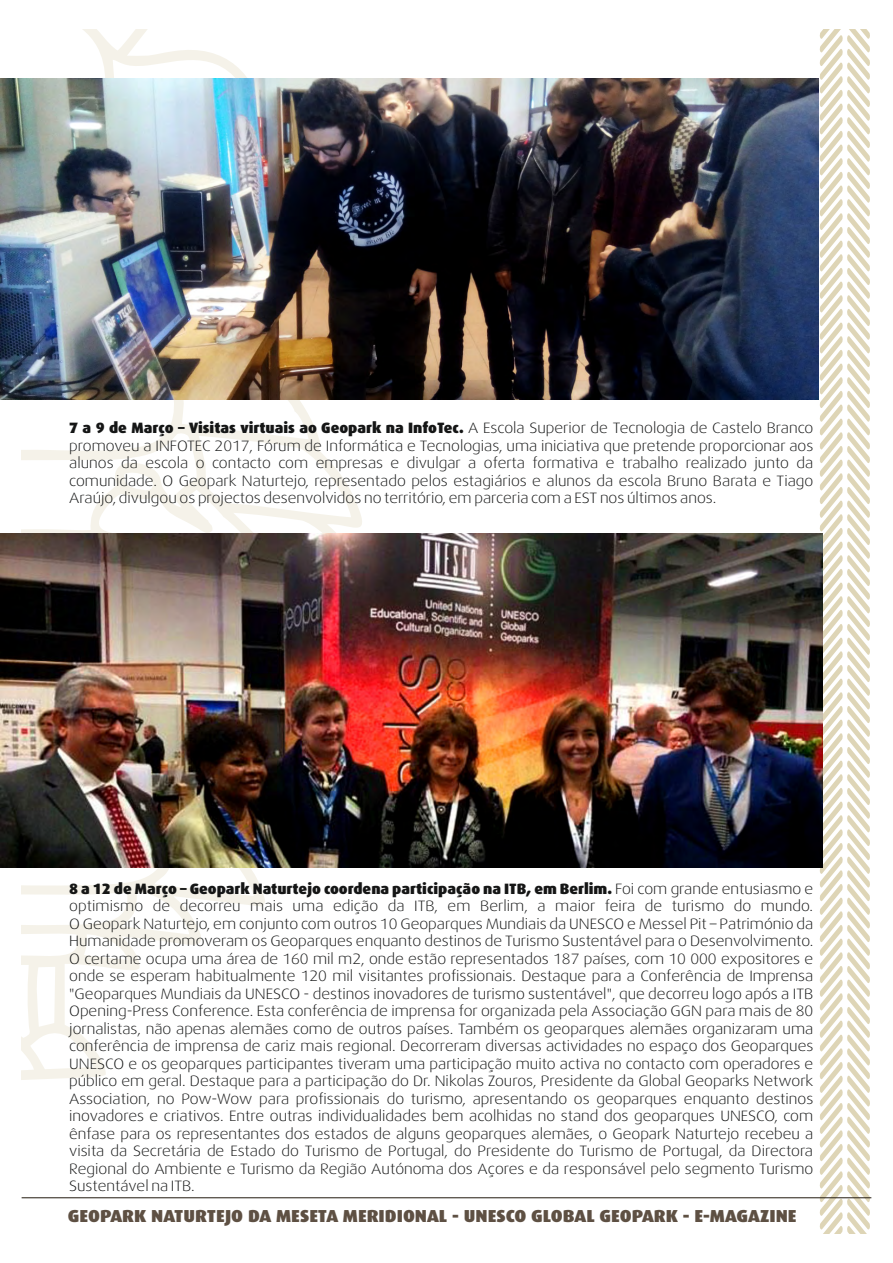
<style>
.page{position:relative;width:893px;height:1263px;background:#fff}
.page>*{position:absolute;margin:0;border:0;box-sizing:border-box;transform-origin:0 0}
.t1{font:900 17.4px "Dax";color:#5e5043;scale:1.06 1}
.t2{font:300 15px/17.5px "Dax Wide";color:#151616;text-align:justify}
.t3{font:900 15px "Dax";color:#151616}
.s1{font-family:"Dax Wide";font-weight:300}
</style>
<div class="page">
<svg style="left:22px;top:30px;width:391px;height:1050px"></svg>
<svg style="left:820px;top:30px;width:50px;height:1203px"></svg>
<hr style="left:22px;top:1197px;width:849px;height:1px;background:#221a0f">
<img style="left:0;top:79px;width:818px;height:321px">
<img style="left:1px;top:534px;width:821px;height:334px">
<p class="t3" style="left:69px;top:419px;width:746px">7 a 9 de Março – Visitas virtuais ao Geopark na InfoTec. <span class="s1">A Escola Superior de Tecnologia de Castelo Branco</span></p>
<p class="t2" style="left:69px;top:437px;width:746px">promoveu a INFOTEC 2017, Fórum de Informática e Tecnologias, uma iniciativa que pretende proporcionar aos alunos da escola o contacto com empresas e divulgar a oferta formativa e trabalho realizado junto da comunidade. O Geopark Naturtejo, representado pelos estagiários e alunos da escola Bruno Barata e Tiago Araújo, divulgou os projectos desenvolvidos no território, em parceria com a EST nos últimos anos.</p>
<p class="t3" style="left:69px;top:880px;width:746px">8 a 12 de Março – Geopark Naturtejo coordena participação na ITB, em Berlim. <span class="s1">Foi com grande entusiasmo e</span></p>
<p class="t2" style="left:69px;top:897px;width:746px">optimismo de decorreu mais uma edição da ITB, em Berlim, a maior feira de turismo do mundo.<br>O Geopark Naturtejo, em conjunto com outros 10 Geoparques Mundiais da UNESCO e Messel Pit – Património da Humanidade promoveram os Geoparques enquanto destinos de Turismo Sustentável para o Desenvolvimento.<br>O certame ocupa uma área de 160 mil m2, onde estão representados 187 países, com 10 000 expositores e onde se esperam habitualmente 120 mil visitantes profissionais. Destaque para a Conferência de Imprensa "Geoparques Mundiais da UNESCO - destinos inovadores de turismo sustentável", que decorreu logo após a ITB Opening-Press Conference. Esta conferência de imprensa for organizada pela Associação GGN para mais de 80 jornalistas, não apenas alemães como de outros países. Também os geoparques alemães organizaram uma conferência de imprensa de cariz mais regional. Decorreram diversas actividades no espaço dos Geoparques UNESCO e os geoparques participantes tiveram uma participação muito activa no contacto com operadores e público em geral. Destaque para a participação do Dr. Nikolas Zouros, Presidente da Global Geoparks Network Association, no Pow-Wow para profissionais do turismo, apresentando os geoparques enquanto destinos inovadores e criativos. Entre outras individualidades bem acolhidas no stand dos geoparques UNESCO, com ênfase para os representantes dos estados de alguns geoparques alemães, o Geopark Naturtejo recebeu a visita da Secretária de Estado do Turismo de Portugal, do Presidente do Turismo de Portugal, da Directora Regional do Ambiente e Turismo da Região Autónoma dos Açores e da responsável pelo segmento Turismo Sustentável na ITB.</p>
<p class="t1" style="left:68px;top:1206px;width:689px">GEOPARK NATURTEJO DA MESETA MERIDIONAL - UNESCO GLOBAL GEOPARK - E-MAGAZINE</p>
</div>
